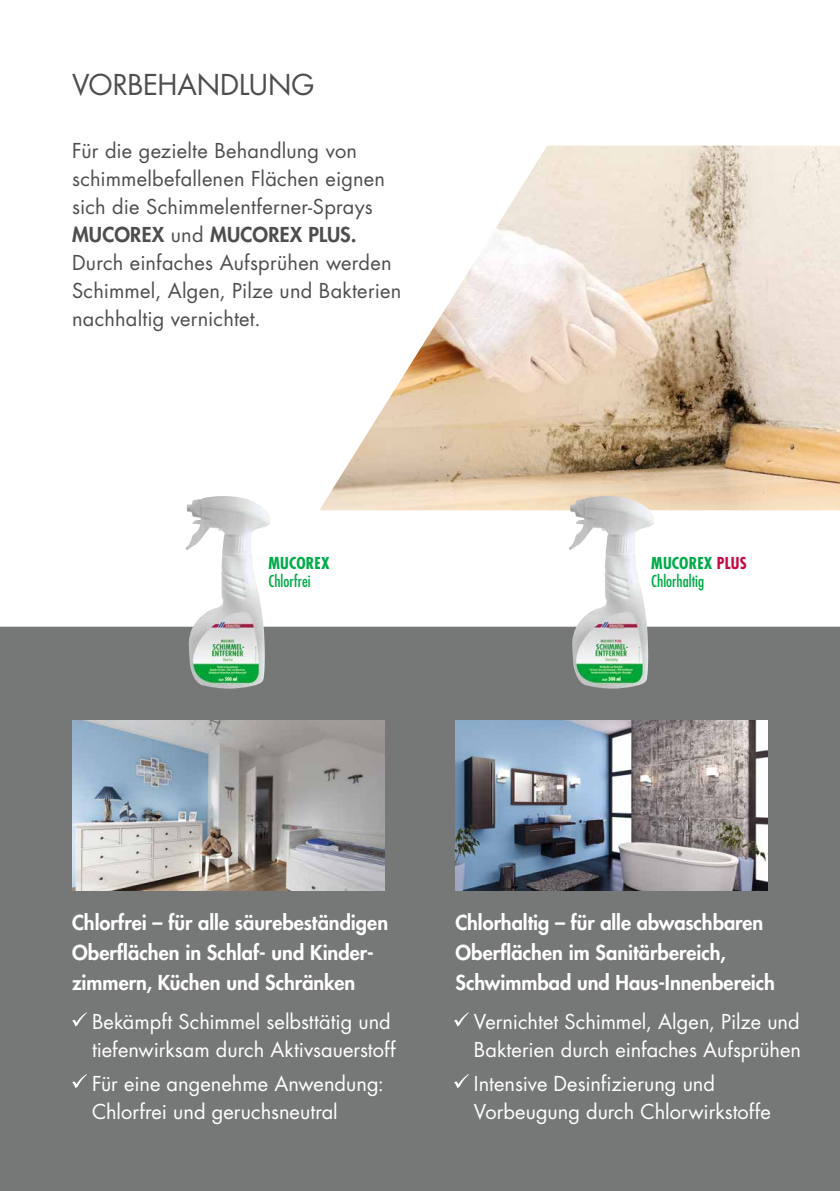
<style>
.page{position:relative;width:840px;height:1191px;background:#fff}
.page>*{position:absolute;margin:0;border:0;box-sizing:border-box;transform-origin:0 0}
.t1{font:28px "Futura Std";letter-spacing:-.005em;color:#4d4f4e}
.t2{font:20px/28px "Futura Std";color:#fff}
.t3{font:20px/28px "Futura Std";letter-spacing:.01em;color:#4d4f4e}
.t4{font:800 20px/30px "Futura Std";color:#fff}
.t5{font:condensed 16px/18px "Futura Std";color:#00ab49}
.t6{font:700 condensed 16px "Futura Std";letter-spacing:.01em;color:#00ab49}
.s1{font-weight:800}
.s2{font-weight:700}
.s3{font-weight:700;color:#c20c45}
</style>
<div class="page">
<img style="left:319px;top:146px;width:520px;height:364px">
<div style="left:0;top:626px;width:839px;height:565px;background:#767877"></div>
<svg style="left:72px;top:1012px;width:15px;height:14px"></svg>
<svg style="left:72px;top:1074px;width:15px;height:14px"></svg>
<svg style="left:454px;top:1013px;width:14px;height:13px"></svg>
<svg style="left:454px;top:1074px;width:14px;height:14px"></svg>
<img style="left:455px;top:720px;width:312px;height:170px">
<img style="left:72px;top:720px;width:312px;height:170px">
<img style="left:568px;top:496px;width:80px;height:192px">
<img style="left:185px;top:496px;width:80px;height:192px">
<h1 class="t1" style="left:72px;top:67px;width:244px">VORBEHANDLUNG</h1>
<p class="t3" style="left:72px;top:137px;width:330px">Für die gezielte Behandlung von schimmelbefallenen Flächen eignen sich die Schimmelentferner-Sprays<br><span class="s1">MUCOREX</span> und <span class="s1">MUCOREX PLUS.<br></span>Durch einfaches Aufsprühen werden<br>Schimmel, Algen, Pilze und Bakterien nachhaltig vernichtet.</p>
<p class="t6" style="left:268px;top:553px;width:63px">MUCOREX</p>
<p class="t5" style="left:268px;top:572px;width:44px">Chlorfrei</p>
<p class="t5" style="left:651px;top:554px;width:97px"><span class="s2">MUCOREX</span> <span class="s3">PLUS<br></span>Chlorhaltig</p>
<p class="t4" style="left:72px;top:907px;width:317px">Chlorfrei – für alle säurebeständigen<br>Oberflächen in Schlaf- und Kinder&shy;zimmern, Küchen und Schränken</p>
<p class="t2" style="left:92px;top:1008px;width:305px">Bekämpft Schimmel selbsttätig und tiefenwirksam durch Aktivsauerstoff</p>
<p class="t2" style="left:92px;top:1069px;width:293px">Für eine angenehme Anwendung:<br>Chlorfrei und geruchsneutral</p>
<p class="t4" style="left:455px;top:907px;width:321px">Chlorhaltig – für alle abwaschbaren<br>Oberflächen im Sanitärbereich,<br>Schwimmbad und Haus-Innenbereich</p>
<p class="t2" style="left:473px;top:1008px;width:328px">Vernichtet Schimmel, Algen, Pilze und<br>Bakterien durch einfaches Aufsprühen</p>
<p class="t2" style="left:473px;top:1069px;width:298px">Intensive Desinfizierung und<br>Vorbeugung durch Chlorwirkstoffe</p>
</div>
